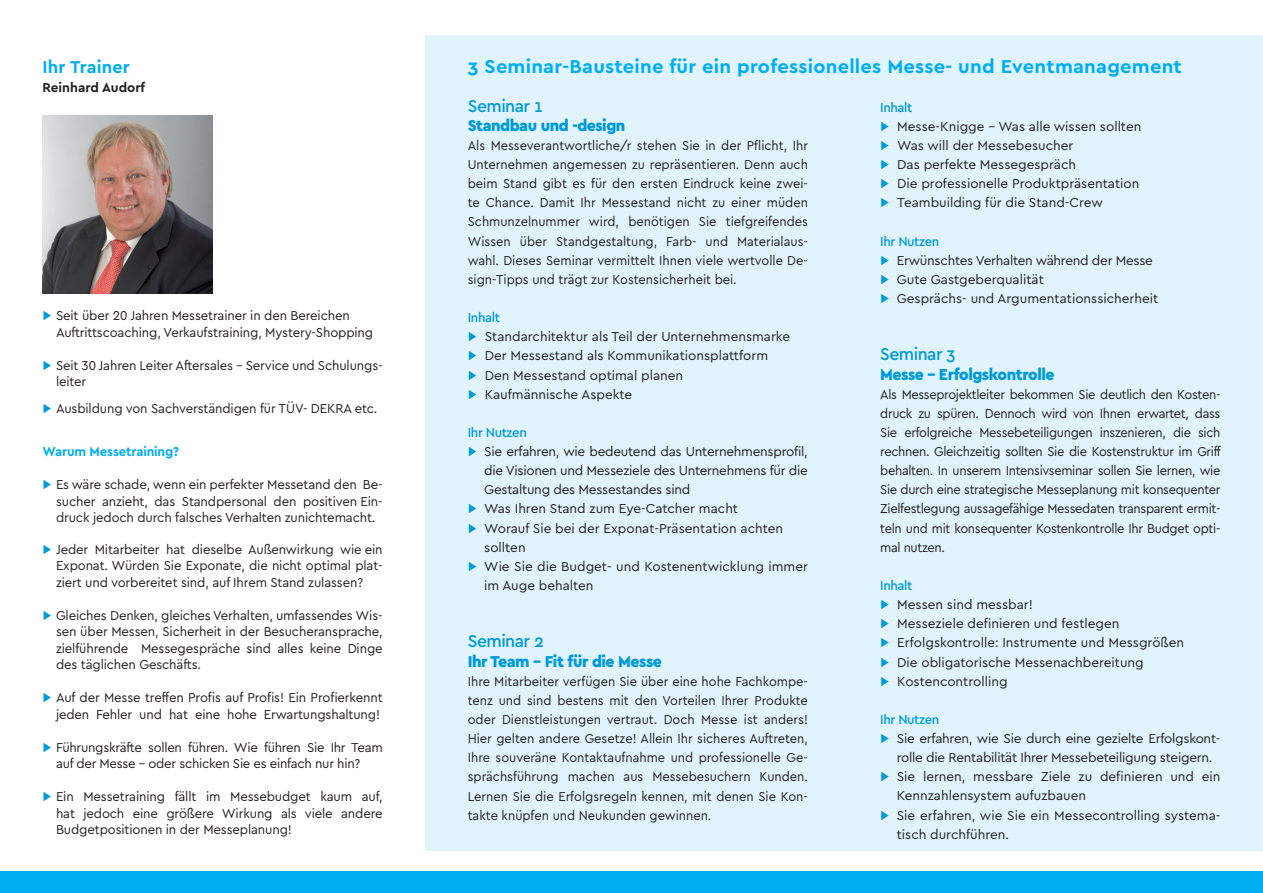
<style>
.page{position:relative;width:1263px;height:893px;background:#fff}
.page>*{position:absolute;margin:0;border:0;box-sizing:border-box;transform-origin:0 0}
.t1{font:700 19.5px "Cera";letter-spacing:.01em;color:#00aeef}
.t2{font:500 18px "Cera";letter-spacing:-.03em;color:#009ad9}
.t3{font:700 18px "Cera";letter-spacing:.01em;color:#00aeef}
.t4{font:900 16.5px "Cera";letter-spacing:-.03em;color:#009ad9}
.t5{font:13.5px/19.2px "Cera";letter-spacing:-.01em;color:#231f20}
.t6{font:13.5px/19.2px "Cera";letter-spacing:-.01em;color:#231f20;text-align:justify;scale:.95 1}
.t7{font:700 13.5px "Cera";letter-spacing:-.01em;color:#00aeef}
.t8{font:500 13.5px "Cera";letter-spacing:-.03em;color:#009ad9}
.t9{font:700 13.5px "Cera";color:#231f20}
.s1{color:#009ad9}
.s2{font-weight:500;color:#009ad9}
</style>
<div class="page">
<div style="left:425px;top:35px;width:838px;height:815px;background:#e1f4fc"></div>
<div style="left:0;top:872px;width:1263px;height:21px;background:#00aeef"></div>
<img style="left:43px;top:115px;width:170px;height:179px">
<h2 class="t3" style="left:43px;top:55px;width:89px">Ihr Trainer</h2>
<h1 class="t1" style="left:468px;top:54px;width:716px">3 Seminar-Bausteine für ein professionelles Messe- und Eventmanagement</h1>
<p class="t9" style="left:43px;top:79px;width:104px">Reinhard Audorf</p>
<p class="t5" style="left:56px;top:307px;width:319px;line-height:16.5px;text-indent:-14px"><span class="s1">▶</span> Seit über 20 Jahren Messetrainer in den Bereichen<br>Auftrittscoaching, Verkaufstraining, Mystery-Shopping</p>
<p class="t5" style="left:56px;top:356px;width:328px;line-height:16.5px;text-indent:-14px"><span class="s1">▶</span> Seit 30 Jahren Leiter Aftersales – Service und Schulungs&shy;leiter</p>
<p class="t5" style="left:43px;top:399px;width:336px"><span class="s1">▶</span> Ausbildung von Sachverständigen für TÜV- DEKRA etc.</p>
<p class="t7" style="left:43px;top:443px;width:138px">Warum Messetraining?</p>
<p class="t5" style="left:56px;top:476px;width:328px;line-height:16.5px;text-align:justify;text-indent:-14px"><span class="s1">▶</span> Es wäre schade, wenn ein perfekter Messetand den Be&shy;sucher anzieht, das Standpersonal den positiven Ein&shy;druck jedoch durch falsches Verhalten zunichtemacht.</p>
<p class="t5" style="left:56px;top:540px;width:328px;line-height:16.5px;text-align:justify;text-indent:-14px"><span class="s1">▶</span> Jeder Mitarbeiter hat dieselbe Außenwirkung wie ein Exponat. Würden Sie Exponate, die nicht optimal plat&shy;ziert und vorbereitet sind, auf Ihrem Stand zulassen?</p>
<p class="t5" style="left:56px;top:606px;width:328px;line-height:16.5px;text-align:justify;text-indent:-14px"><span class="s1">▶</span> Gleiches Denken, gleiches Verhalten, umfassendes Wis&shy;sen über Messen, Sicherheit in der Besucheransprache, zielführende Messegespräche sind alles keine Dinge des täglichen Geschäfts.</p>
<p class="t5" style="left:43px;top:689px;width:342px;line-height:16.5px;text-align:right"><span class="s1">▶</span> Auf der Messe treffen Profis auf Profis! Ein Profierkennt jeden Fehler und hat eine hohe Erwartungshaltung!</p>
<p class="t5" style="left:56px;top:738px;width:328px;line-height:16.5px;text-indent:-14px"><span class="s1">▶</span> Führungskräfte sollen führen. Wie führen Sie Ihr Team auf der Messe – oder schicken Sie es einfach nur hin?</p>
<p class="t5" style="left:56px;top:788px;width:328px;line-height:16.5px;text-align:justify;text-indent:-14px"><span class="s1">▶</span> Ein Messetraining fällt im Messebudget kaum auf, hat jedoch eine größere Wirkung als viele andere Budgetpositionen in der Messeplanung!</p>
<h2 class="t2" style="left:468px;top:94px;width:77px">Seminar 1</h2>
<p class="t4" style="left:468px;top:114px;width:159px">Standbau und -design</p>
<p class="t6" style="left:468px;top:135px;width:360px">Als Messeverantwortliche/r stehen Sie in der Pflicht, Ihr Unternehmen angemessen zu repräsentieren. Denn auch beim Stand gibt es für den ersten Eindruck keine zwei&shy;te Chance. Damit Ihr Messestand nicht zu einer müden Schmunzelnummer wird, benötigen Sie tiefgreifendes Wissen über Standgestaltung, Farb- und Materialaus&shy;wahl. Dieses Seminar vermittelt Ihnen viele wertvolle De&shy;sign-Tipps und trägt zur Kostensicherheit bei.</p>
<p class="t5" style="left:468px;top:307px;width:324px"><span class="s2">Inhalt<br></span><span class="s1">▶</span> Standarchitektur als Teil der Unternehmensmarke <span class="s1">▶</span> Der Messestand als Kommunikationsplattform<br><span class="s1">▶</span> Den Messestand optimal planen<br><span class="s1">▶</span> Kaufmännische Aspekte</p>
<p class="t8" style="left:468px;top:423px;width:61px">Ihr Nutzen</p>
<p class="t5" style="left:468px;top:441px;width:342px"><span class="s1">▶</span> Sie erfahren, wie bedeutend das Unternehmensprofil,</p>
<p class="t5" style="left:484px;top:460px;width:325px">die Visionen und Messeziele des Unternehmens für die</p>
<p class="t5" style="left:484px;top:480px;width:208px">Gestaltung des Messestandes sind</p>
<p class="t5" style="left:468px;top:499px;width:272px"><span class="s1">▶</span> Was Ihren Stand zum Eye-Catcher macht</p>
<p class="t5" style="left:468px;top:518px;width:317px"><span class="s1">▶</span> Worauf Sie bei der Exponat-Präsentation achten</p>
<p class="t5" style="left:484px;top:537px;width:43px">sollten</p>
<p class="t5" style="left:468px;top:556px;width:342px"><span class="s1">▶</span> Wie Sie die Budget- und Kostenentwicklung immer</p>
<p class="t5" style="left:484px;top:575px;width:111px">im Auge behalten</p>
<h2 class="t2" style="left:468px;top:629px;width:78px">Seminar 2</h2>
<p class="t4" style="left:468px;top:650px;width:196px">Ihr Team - Fit für die Messe</p>
<p class="t6" style="left:468px;top:671px;width:360px">Ihre Mitarbeiter verfügen Sie über eine hohe Fachkompe&shy;tenz und sind bestens mit den Vorteilen Ihrer Produkte oder Dienstleistungen vertraut. Doch Messe ist anders!<br>Hier gelten andere Gesetze! Allein Ihr sicheres Auftreten, Ihre souveräne Kontaktaufnahme und professionelle Ge&shy;sprächsführung machen aus Messebesuchern Kunden.<br>Lernen Sie die Erfolgsregeln kennen, mit denen Sie Kon&shy;takte knüpfen und Neukunden gewinnen.</p>
<p class="t5" style="left:880px;top:97px;width:263px"><span class="s2">Inhalt<br></span><span class="s1">▶</span> Messe-Knigge - Was alle wissen sollten <span class="s1">▶</span> Was will der Messebesucher<br><span class="s1">▶</span> Das perfekte Messegespräch<br><span class="s1">▶</span> Die professionelle Produktpräsentation <span class="s1">▶</span> Teambuilding für die Stand-Crew</p>
<p class="t5" style="left:880px;top:231px;width:280px"><span class="s2">Ihr Nutzen<br></span><span class="s1">▶</span> Erwünschtes Verhalten während der Messe <span class="s1">▶</span> Gute Gastgeberqualität<br><span class="s1">▶</span> Gesprächs- und Argumentationssicherheit</p>
<h2 class="t2" style="left:880px;top:342px;width:77px">Seminar 3</h2>
<p class="t4" style="left:880px;top:363px;width:176px">Messe - Erfolgskontrolle</p>
<p class="t6" style="left:880px;top:384px;width:360px">Als Messeprojektleiter bekommen Sie deutlich den Kosten&shy;druck zu spüren. Dennoch wird von Ihnen erwartet, dass Sie erfolgreiche Messebeteiligungen inszenieren, die sich rechnen. Gleichzeitig sollten Sie die Kostenstruktur im Griff behalten. In unserem Intensivseminar sollen Sie lernen, wie Sie durch eine strategische Messeplanung mit konsequenter Zielfestlegung aussagefähige Messedaten transparent ermit&shy;teln und mit konsequenter Kostenkontrolle Ihr Budget opti&shy;mal nutzen.</p>
<p class="t5" style="left:880px;top:575px;width:305px"><span class="s2">Inhalt<br></span><span class="s1">▶</span> Messen sind messbar!<br><span class="s1">▶</span> Messeziele definieren und festlegen<br><span class="s1">▶</span> Erfolgskontrolle: Instrumente und Messgrößen <span class="s1">▶</span> Die obligatorische Messenachbereitung<br><span class="s1">▶</span> Kostencontrolling</p>
<p class="t8" style="left:880px;top:710px;width:61px">Ihr Nutzen</p>
<p class="t5" style="left:880px;top:728px;width:342px"><span class="s1">▶</span> Sie erfahren, wie Sie durch eine gezielte Erfolgskont-</p>
<p class="t5" style="left:897px;top:747px;width:317px">rolle die Rentabilität Ihrer Messebeteiligung steigern.</p>
<p class="t5" style="left:880px;top:767px;width:342px"><span class="s1">▶</span> Sie lernen, messbare Ziele zu definieren und ein</p>
<p class="t5" style="left:897px;top:786px;width:191px">Kennzahlensystem aufuzbauen</p>
<p class="t5" style="left:880px;top:805px;width:342px"><span class="s1">▶</span> Sie erfahren, wie Sie ein Messecontrolling systema-</p>
<p class="t5" style="left:897px;top:824px;width:114px">tisch durchführen.</p>
</div>
